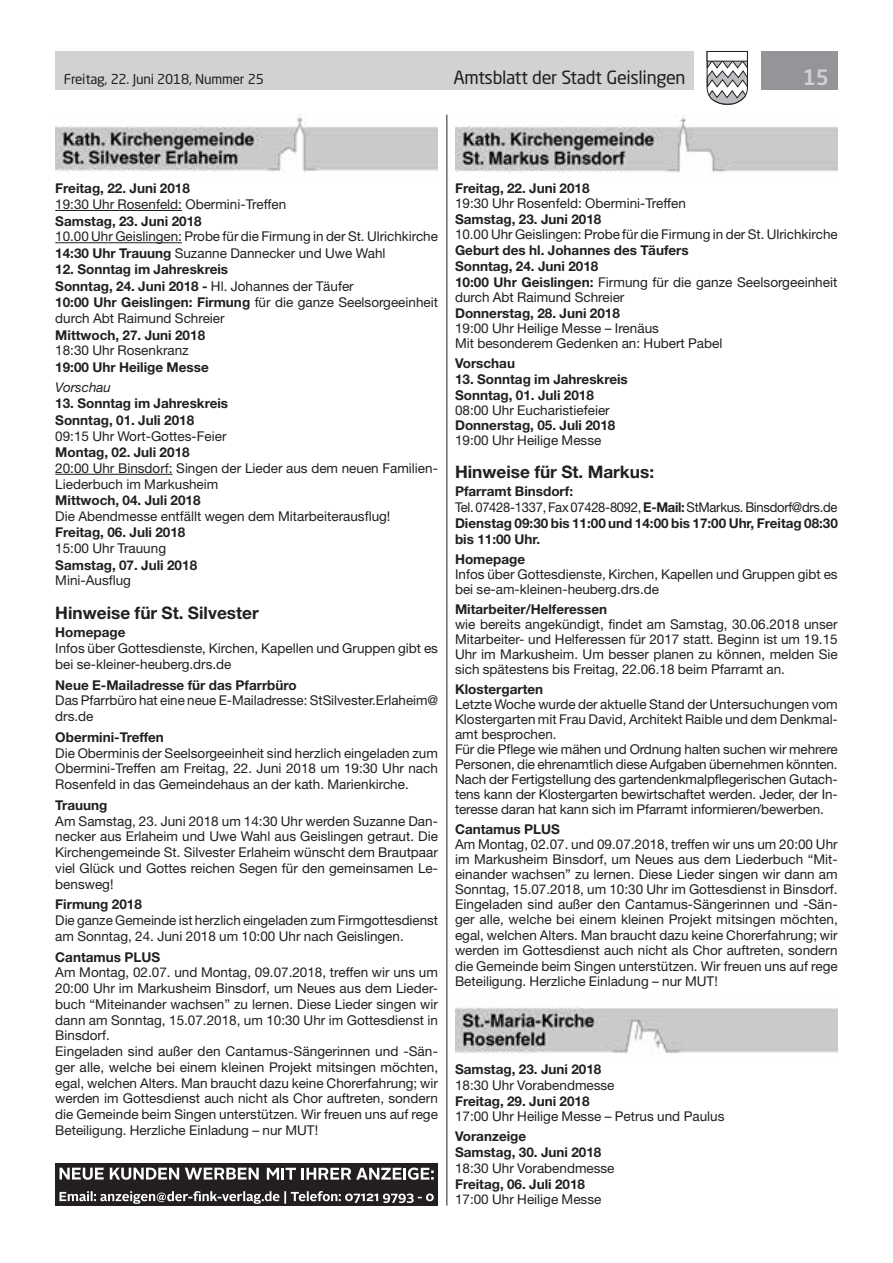
<style>
.page{position:relative;width:893px;height:1263px;background:#fff}
.page>*{position:absolute;margin:0;border:0;box-sizing:border-box;transform-origin:0 0}
.t1{font:500 21px "Neo Sans Std";color:#d1d2d4}
.t2{font:18px "Neo Sans Std";letter-spacing:-.02em;color:#231f20}
.t3{font:700 17.25px "Helvetica Neue LT Std";color:#231f20}
.t4{font:13.5px/15.8px "Helvetica Neue LT Std";color:#231f20}
.t5{font:700 13.5px/15.6px "Helvetica Neue LT Std";color:#231f20}
.t6{font:13.5px "Neo Sans Std";letter-spacing:-.015em;color:#231f20}
.t7{font:italic 13.5px "Helvetica Neue LT Std";color:#231f20}
.s1{font-weight:700}
.s2{font-weight:400}
</style>
<div class="page">
<div style="left:55px;top:51px;width:639px;height:38px;background:#d1d2d4"></div>
<div style="left:761px;top:51px;width:77px;height:38px;background:#939598"></div>
<svg style="left:706px;top:51px;width:42px;height:54px"></svg>
<div style="left:707px;top:51px;width:41px;height:10px;background:#fff;border:1px solid #231f20"></div>
<hr style="left:446px;top:115px;width:1px;height:1090px;background:#231f20">
<hr style="left:55px;top:210px;width:127px;height:1px;background:#231f20">
<hr style="left:55px;top:242px;width:127px;height:1px;background:#231f20">
<hr style="left:55px;top:474px;width:118px;height:1px;background:#231f20">
<img style="left:55px;top:117px;width:383px;height:55px">
<img style="left:455px;top:115px;width:383px;height:58px">
<img style="left:455px;top:1007px;width:383px;height:47px">
<div style="left:55px;top:1163px;width:383px;height:42px;background:#231f20"></div>
<svg style="left:60px;top:1168px;width:44px;height:12px"></svg>
<svg style="left:110px;top:1168px;width:69px;height:12px"></svg>
<svg style="left:185px;top:1168px;width:74px;height:11px"></svg>
<svg style="left:267px;top:1168px;width:29px;height:11px"></svg>
<svg style="left:302px;top:1167px;width:132px;height:13px"></svg>
<svg style="left:60px;top:1191px;width:374px;height:13px"></svg>
<p class="t6" style="left:64px;top:71px;width:202px">Freitag, 22. Juni 2018, Nummer 25</p>
<h2 class="t2" style="left:453px;top:66px;width:234px">Amtsblatt der Stadt Geislingen</h2>
<h1 class="t1" style="left:803px;top:64px;width:28px">15</h1>
<p class="t5" style="left:55px;top:180px;width:136px">Freitag, 22. Juni 2018</p>
<p class="t4" style="left:55px;top:196px;width:232px">19:30 Uhr Rosenfeld: Obermini-Treffen</p>
<p class="t5" style="left:55px;top:213px;width:148px">Samstag, 23. Juni 2018</p>
<p class="t4" style="left:55px;top:228px;width:384px;line-height:16.5px">10.00 Uhr Geislingen: Probe für die Firmung in der St. Ulrichkirche<br><span class="s1">14:30 Uhr Trauung</span> Suzanne Dannecker und Uwe Wahl</p>
<p class="t4" style="left:55px;top:261px;width:384px;line-height:16.2px"><span class="s1">12. Sonntag im Jahreskreis<br>Sonntag, 24. Juni 2018 -</span> Hl. Johannes der Täufer<br><span class="s1">10:00 Uhr Geislingen: Firmung</span> für die ganze Seelsorgeeinheit durch Abt Raimund Schreier</p>
<p class="t5" style="left:55px;top:327px;width:151px">Mittwoch, 27. Juni 2018</p>
<p class="t4" style="left:55px;top:343px;width:135px">18:30 Uhr Rosenkranz</p>
<p class="t5" style="left:55px;top:359px;width:155px">19:00 Uhr Heilige Messe</p>
<p class="t7" style="left:55px;top:379px;width:57px">Vorschau</p>
<p class="t5" style="left:55px;top:395px;width:174px;line-height:16.5px">13. Sonntag im Jahreskreis<br>Sonntag, 01. Juli 2018</p>
<p class="t4" style="left:55px;top:428px;width:173px">09:15 Uhr Wort-Gottes-Feier</p>
<p class="t5" style="left:55px;top:444px;width:136px">Montag, 02. Juli 2018</p>
<p class="t4" style="left:55px;top:460px;width:384px">20:00 Uhr Binsdorf: Singen der Lieder aus dem neuen Familien-<br>Liederbuch im Markusheim</p>
<p class="t5" style="left:55px;top:492px;width:147px">Mittwoch, 04. Juli 2018</p>
<p class="t4" style="left:55px;top:508px;width:337px">Die Abendmesse entfällt wegen dem Mitarbeiterausflug!</p>
<p class="t5" style="left:55px;top:524px;width:132px">Freitag, 06. Juli 2018</p>
<p class="t4" style="left:55px;top:540px;width:112px">15:00 Uhr Trauung</p>
<p class="t5" style="left:55px;top:557px;width:143px">Samstag, 07. Juli 2018</p>
<p class="t4" style="left:55px;top:573px;width:77px">Mini-Ausflug</p>
<p class="t3" style="left:55px;top:602px;width:205px">Hinweise für St. Silvester</p>
<p class="t5" style="left:55px;top:624px;width:72px">Homepage</p>
<p class="t4" style="left:55px;top:640px;width:384px">Infos über Gottesdienste, Kirchen, Kapellen und Gruppen gibt es bei se-kleiner-heuberg.drs.de</p>
<p class="t5" style="left:55px;top:677px;width:243px">Neue E-Mailadresse für das Pfarrbüro</p>
<p class="t4" style="left:55px;top:692px;width:384px">Das Pfarrbüro hat eine neue E-Mailadresse: StSilvester.Erlaheim@ drs.de</p>
<p class="t5" style="left:55px;top:729px;width:110px">Obermini-Treffen</p>
<p class="t4" style="left:55px;top:745px;width:384px;text-align:justify">Die Oberminis der Seelsorgeeinheit sind herzlich eingeladen zum Obermini-Treffen am Freitag, 22. Juni 2018 um 19:30 Uhr nach Rosenfeld in das Gemeindehaus an der kath. Marienkirche.</p>
<p class="t5" style="left:55px;top:797px;width:54px">Trauung</p>
<p class="t4" style="left:55px;top:813px;width:384px;text-align:justify">Am Samstag, 23. Juni 2018 um 14:30 Uhr werden Suzanne Dan&shy;necker aus Erlaheim und Uwe Wahl aus Geislingen getraut. Die Kirchengemeinde St. Silvester Erlaheim wünscht dem Brautpaar viel Glück und Gottes reichen Segen für den gemeinsamen Le&shy;bensweg!</p>
<p class="t5" style="left:55px;top:896px;width:88px">Firmung 2018</p>
<p class="t4" style="left:55px;top:912px;width:384px">Die ganze Gemeinde ist herzlich eingeladen zum Firmgottesdienst am Sonntag, 24. Juni 2018 um 10:00 Uhr nach Geislingen.</p>
<p class="t5" style="left:55px;top:949px;width:106px">Cantamus PLUS</p>
<p class="t4" style="left:55px;top:964px;width:384px">Am Montag, 02.07. und Montag, 09.07.2018, treffen wir uns um 20:00 Uhr im Markusheim Binsdorf, um Neues aus dem Lieder&shy;buch “Miteinander wachsen” zu lernen. Diese Lieder singen wir dann am Sonntag, 15.07.2018, um 10:30 Uhr im Gottesdienst in Binsdorf.<br>Eingeladen sind außer den Cantamus-Sängerinnen und -Sän&shy;ger alle, welche bei einem kleinen Projekt mitsingen möchten, egal, welchen Alters. Man braucht dazu keine Chorerfahrung; wir werden im Gottesdienst auch nicht als Chor auftreten, sondern die Gemeinde beim Singen unterstützen. Wir freuen uns auf rege Beteiligung. Herzliche Einladung – nur MUT!</p>
<p class="t5" style="left:455px;top:180px;width:136px">Freitag, 22. Juni 2018</p>
<p class="t4" style="left:455px;top:195px;width:232px">19:30 Uhr Rosenfeld: Obermini-Treffen</p>
<p class="t5" style="left:455px;top:211px;width:148px">Samstag, 23. Juni 2018</p>
<p class="t4" style="left:455px;top:226px;width:384px">10.00 Uhr Geislingen: Probe für die Firmung in der St. Ulrichkirche</p>
<p class="t5" style="left:455px;top:242px;width:384px">Geburt des hl. Johannes des Täufers<br>Sonntag, 24. Juni 2018<br>10:00 Uhr Geislingen: <span class="s2">Firmung für die ganze Seelsorgeeinheit durch Abt Raimund Schreier</span></p>
<p class="t5" style="left:455px;top:305px;width:166px">Donnerstag, 28. Juni 2018</p>
<p class="t4" style="left:455px;top:320px;width:269px;line-height:15px">19:00 Uhr Heilige Messe – Irenäus<br>Mit besonderem Gedenken an: Hubert Pabel</p>
<p class="t5" style="left:455px;top:355px;width:62px">Vorschau</p>
<p class="t5" style="left:455px;top:371px;width:174px">13. Sonntag im Jahreskreis<br>Sonntag, 01. Juli 2018</p>
<p class="t4" style="left:455px;top:402px;width:156px">08:00 Uhr Eucharistiefeier</p>
<p class="t5" style="left:455px;top:417px;width:162px">Donnerstag, 05. Juli 2018</p>
<p class="t4" style="left:455px;top:432px;width:148px">19:00 Uhr Heilige Messe</p>
<p class="t3" style="left:455px;top:461px;width:201px">Hinweise für St. Markus:</p>
<p class="t5" style="left:455px;top:483px;width:384px">Pfarramt Binsdorf:<br><span class="s2">Tel. 07428-1337, Fax 07428-8092,</span> E-Mail: <span class="s2">StMarkus. Binsdorf@drs.de </span>Dienstag 09:30 bis 11:00 und 14:00 bis 17:00 Uhr, Freitag 08:30 bis 11:00 Uhr.</p>
<p class="t5" style="left:455px;top:551px;width:72px">Homepage</p>
<p class="t4" style="left:455px;top:566px;width:384px;line-height:15.1px">Infos über Gottesdienste, Kirchen, Kapellen und Gruppen gibt es bei se-am-kleinen-heuberg.drs.de</p>
<p class="t5" style="left:455px;top:601px;width:154px">Mitarbeiter/Helferessen</p>
<p class="t4" style="left:455px;top:617px;width:384px;line-height:15px;text-align:justify">wie bereits angekündigt, findet am Samstag, 30.06.2018 unser Mitarbeiter- und Helferessen für 2017 statt. Beginn ist um 19.15<br>Uhr im Markusheim. Um besser planen zu können, melden Sie sich spätestens bis Freitag, 22.06.18 beim Pfarramt an.</p>
<p class="t5" style="left:455px;top:681px;width:90px">Klostergarten</p>
<p class="t4" style="left:455px;top:697px;width:384px;line-height:15px">Letzte Woche wurde der aktuelle Stand der Untersuchungen vom Klostergarten mit Frau David, Architekt Raible und dem Denkmal&shy;amt besprochen.<br>Für die Pflege wie mähen und Ordnung halten suchen wir mehrere Personen, die ehrenamtlich diese Aufgaben übernehmen könnten.<br>Nach der Fertigstellung des gartendenkmalpflegerischen Gutach&shy;tens kann der Klostergarten bewirtschaftet werden. Jeder, der In&shy;teresse daran hat kann sich im Pfarramt informieren/bewerben.</p>
<p class="t5" style="left:455px;top:821px;width:106px">Cantamus PLUS</p>
<p class="t4" style="left:455px;top:836px;width:384px;line-height:15.3px;text-align:justify">Am Montag, 02.07. und 09.07.2018, treffen wir uns um 20:00 Uhr im Markusheim Binsdorf, um Neues aus dem Liederbuch “Mit&shy;einander wachsen” zu lernen. Diese Lieder singen wir dann am Sonntag, 15.07.2018, um 10:30 Uhr im Gottesdienst in Binsdorf.<br>Eingeladen sind außer den Cantamus-Sängerinnen und -Sän&shy;ger alle, welche bei einem kleinen Projekt mitsingen möchten, egal, welchen Alters. Man braucht dazu keine Chorerfahrung; wir werden im Gottesdienst auch nicht als Chor auftreten, sondern die Gemeinde beim Singen unterstützen. Wir freuen uns auf rege Beteiligung. Herzliche Einladung – nur MUT!</p>
<p class="t5" style="left:455px;top:1061px;width:148px">Samstag, 23. Juni 2018</p>
<p class="t4" style="left:455px;top:1077px;width:161px">18:30 Uhr Vorabendmesse</p>
<p class="t5" style="left:455px;top:1093px;width:136px">Freitag, 29. Juni 2018</p>
<p class="t4" style="left:455px;top:1108px;width:271px">17:00 Uhr Heilige Messe – Petrus und Paulus</p>
<p class="t5" style="left:455px;top:1128px;width:148px;line-height:16px">Voranzeige<br>Samstag, 30. Juni 2018</p>
<p class="t4" style="left:455px;top:1160px;width:161px">18:30 Uhr Vorabendmesse</p>
<p class="t5" style="left:455px;top:1176px;width:132px">Freitag, 06. Juli 2018</p>
<p class="t4" style="left:455px;top:1191px;width:148px">17:00 Uhr Heilige Messe</p>
</div>
